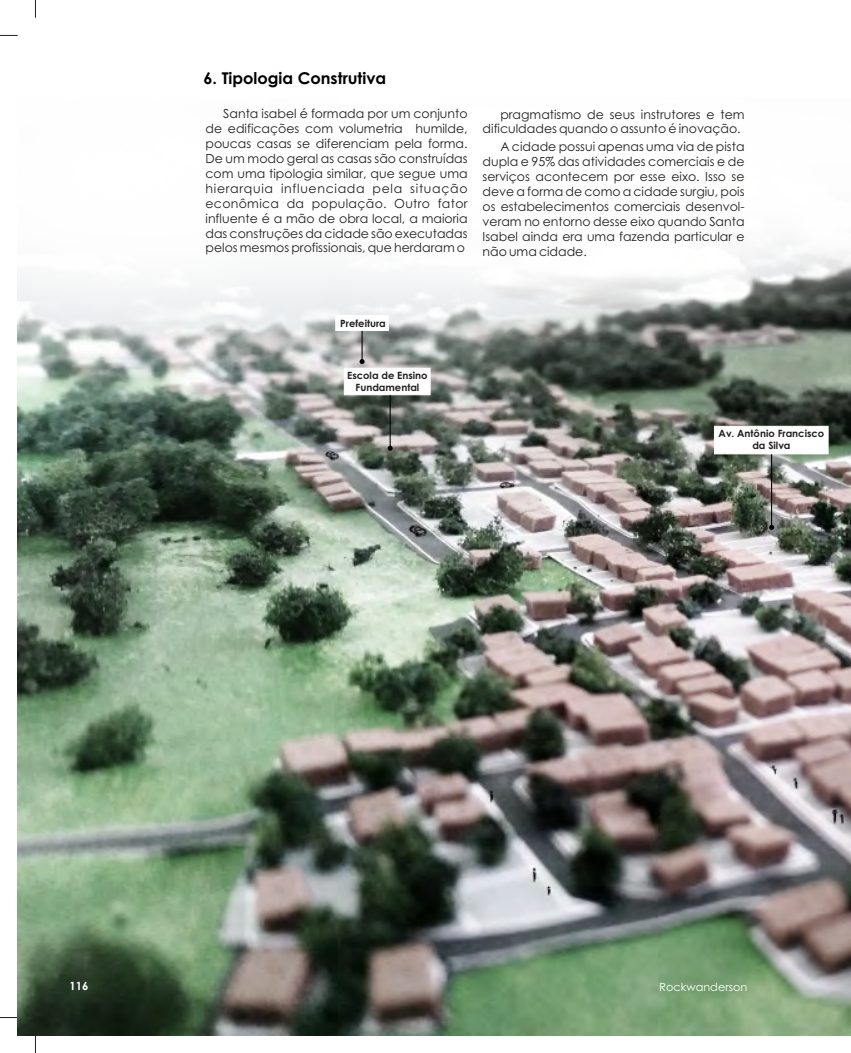
<style>
.page{position:relative;width:851px;height:1053px;background:#fff}
.page>*{position:absolute;margin:0;border:0;box-sizing:border-box;transform-origin:0 0}
.t1{font:700 16.25px "Century Gothic";color:#000}
.t2{font:12.5px/14.9px "Century Gothic";color:#231f20;text-align:justify}
.t3{font:11.25px "Century Gothic";color:#fff}
.t4{font:700 11.25px "Century Gothic";color:#fff}
.t5{font:700 10px/12.1px "Century Gothic";color:#231f20;text-align:center}
</style>
<div class="page">
<svg style="left:35px;top:1035px;width:1px;height:17px"></svg>
<svg style="left:0;top:1017px;width:18px;height:1px"></svg>
<svg style="left:0;top:35px;width:18px;height:1px"></svg>
<svg style="left:35px;top:0;width:1px;height:18px"></svg>
<img style="left:18px;top:241px;width:832px;height:794px">
<div style="left:714px;top:426px;width:114px;height:28px;background:#fff;border:1px solid #fff"></div>
<div style="left:344px;top:368px;width:86px;height:27px;background:#fff;border:1px solid #fff"></div>
<div style="left:335px;top:315px;width:53px;height:16px;background:#fff"></div>
<svg style="left:769px;top:454px;width:5px;height:76px"></svg>
<svg style="left:387px;top:395px;width:5px;height:56px"></svg>
<svg style="left:359px;top:331px;width:5px;height:33px"></svg>
<h1 class="t1" style="left:203px;top:72px;width:184px">6. Tipologia Construtiva</h1>
<p class="t2" style="left:205px;top:107px;width:263px;text-indent:18px">Santa isabel é formada por um conjunto de edificações com volumetria humilde, poucas casas se diferenciam pela forma.<br>De um modo geral as casas são construídas com uma tipologia similar, que segue uma hierarquia influenciada pela situação econômica da população. Outro fator influente é a mão de obra local, a maioria das construções da cidade são executadas pelos mesmos profissionais, que herdaram o</p>
<p class="t2" style="left:482px;top:108px;width:263px;text-indent:18px">pragmatismo de seus instrutores e tem dificuldades quando o assunto é inovação.</p>
<p class="t2" style="left:482px;top:140px;width:263px;text-indent:18px">A cidade possui apenas uma via de pista dupla e 95% das atividades comerciais e de serviços acontecem por esse eixo. Isso se deve a forma de como a cidade surgiu, pois os estabelecimentos comerciais desenvol&shy;veram no entorno desse eixo quando Santa Isabel ainda era uma fazenda particular e não uma cidade.</p>
<p class="t5" style="left:340px;top:318px;width:47px">Prefeitura</p>
<p class="t5" style="left:347px;top:370px;width:82px">Escola de Ensino<br>Fundamental</p>
<p class="t5" style="left:718px;top:428px;width:107px">Av. Antônio Francisco da Silva</p>
<p class="t4" style="left:70px;top:981px;width:20px">116</p>
<p class="t3" style="left:659px;top:981px;width:90px">Rockwanderson</p>
</div>
